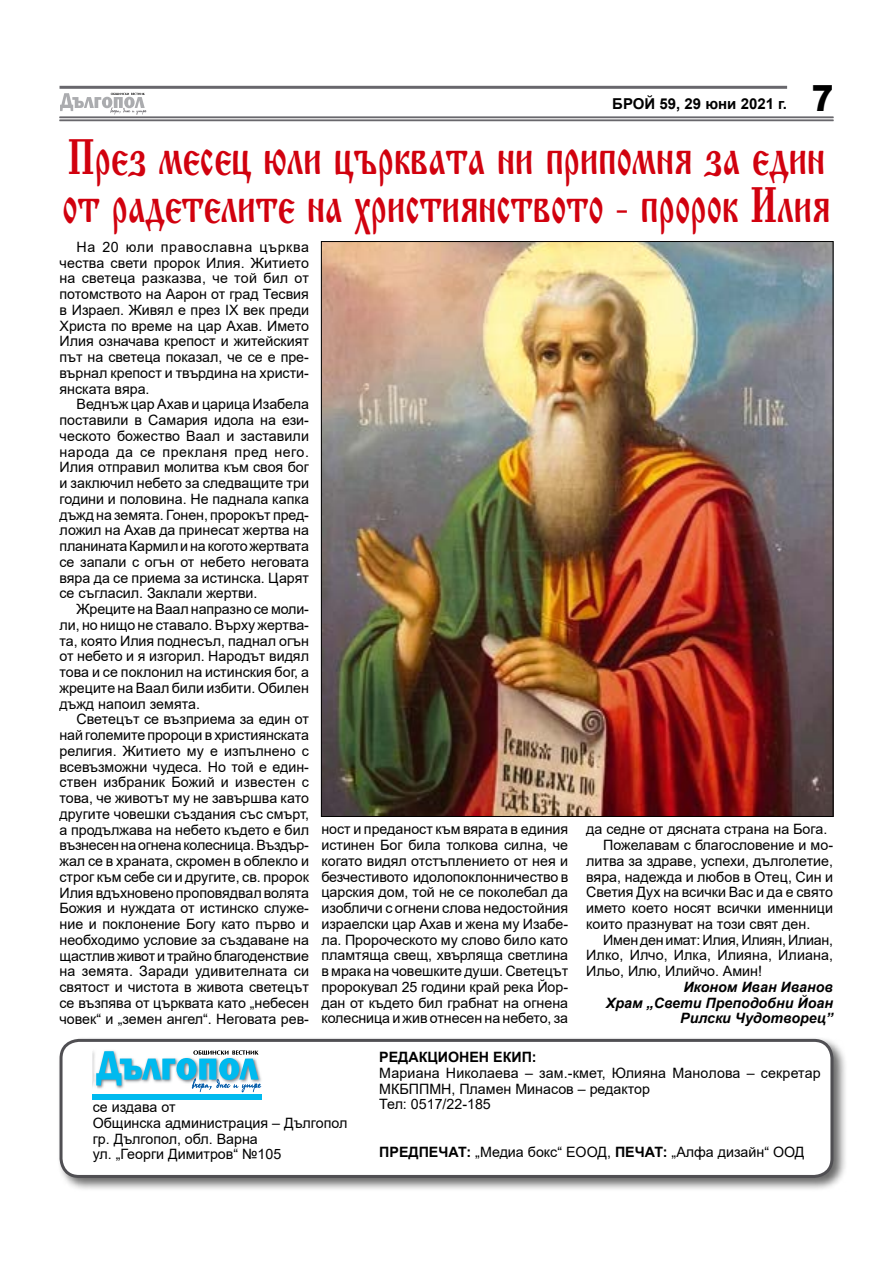
<style>
.page{position:relative;width:893px;height:1263px;background:#fff}
.page>*{position:absolute;margin:0;border:0;box-sizing:border-box;transform-origin:0 0}
.t1{font:49.5px/48px "Izhitsa";color:#d1010e;scale:.7 1}
.t2{font:900 36px "Arial";color:#000;scale:.9 1}
.t3{font:700 15px "Arial";color:#000}
.t4{font:14.25px/15.8px "Arial";color:#000;text-align:justify}
.t5{font:italic 700 14.25px/15.8px "Arial";color:#000;text-align:right}
.t6{font:14.25px "Arial";letter-spacing:-.02em;color:#000}
.t7{font:700 14.25px "Arial";color:#000}
.s1{font-weight:700}
</style>
<div class="page">
<hr style="left:60px;top:86px;width:727px;height:3px;background:#68676c">
<svg style="left:60px;top:93px;width:87px;height:22px"></svg>
<div style="left:58px;top:1037px;width:790px;height:154px;background:#000;opacity:.59"></div>
<div style="left:61px;top:1040px;width:771px;height:136px;background:#fff;border-radius:18px"></div>
<div style="left:60px;top:1039px;width:773px;height:139px;border:3px solid #504f53;border-radius:18px"></div>
<div style="left:93px;top:1094px;width:168px;height:6px;background:#00baef"></div>
<svg style="left:93px;top:1050px;width:168px;height:42px"></svg>
<hr style="left:60px;top:117px;width:773px;height:1px;background:#68676c">
<hr style="left:60px;top:120px;width:773px;height:1px;background:#68676c">
<img style="left:323px;top:243px;width:508px;height:572px">
<p class="t3" style="left:612px;top:93px;width:176px">БРОЙ 59, 29 юни 2021 г.</p>
<h2 class="t2" style="left:812px;top:72px;width:26px">7</h2>
<h1 class="t1" style="left:63px;top:135px;width:1098px">През месец юли църквата ни припомня за един от радетелите на християнството - пророк Илия</h1>
<p class="t4" style="left:60px;top:239px;width:251px;text-indent:17px">На 20 юли православна църква чества свети пророк Илия. Житието на светеца разказва, че той бил от потомството на Аарон от град Тесвия в Израел. Живял е през IX век преди Христа по време на цар Ахав. Името Илия означава крепост и житейският път на светеца показал, че се е пре&shy;върнал крепост и твърдина на христи&shy;янската вяра.</p>
<p class="t4" style="left:60px;top:396px;width:251px;text-indent:17px">Веднъж цар Ахав и царица Изабела поставили в Самария идола на ези&shy;ческото божество Ваал и заставили народа да се прекланя пред него.<br>Илия отправил молитва към своя бог и заключил небето за следващите три години и половина. Не паднала капка дъжд на земята. Гонен, пророкът пред&shy;ложил на Ахав да принесат жертва на планината Кармил и на когото жертвата се запали с огън от небето неговата вяра да се приема за истинска. Царят се съгласил. Заклали жертви.</p>
<p class="t4" style="left:60px;top:601px;width:251px;text-indent:17px">Жреците на Ваал напразно се моли&shy;ли, но нищо не ставало. Върху жертва&shy;та, която Илия поднесъл, паднал огън от небето и я изгорил. Народът видял това и се поклонил на истинския бог, а жреците на Ваал били избити. Обилен дъжд напоил земята.</p>
<p class="t4" style="left:60px;top:711px;width:251px;text-indent:17px">Светецът се възприема за един от най големите пророци в християнската религия. Житието му е изпълнено с всевъзможни чудеса. Но той е един&shy;ствен избраник Божий и известен с това, че животът му не завършва като другите човешки създания със смърт, а продължава на небето където е бил възнесен на огнена колесница. Въздър&shy;жал се в храната, скромен в облекло и строг към себе си и другите, св. пророк Илия вдъхновено проповядвал волята Божия и нуждата от истинско служе&shy;ние и поклонение Богу като първо и необходимо условие за създаване на щастлив живот и трайно благоденствие на земята. Заради удивителната си святост и чистота в живота светецът се възпява от църквата като „небесен човек“ и „земен ангел“. Неговата рев-</p>
<p class="t4" style="left:321px;top:821px;width:248px">ност и преданост към вярата в единия истинен Бог била толкова силна, че когато видял отстъплението от нея и безчестивото идолопоклонничество в царския дом, той не се поколебал да изобличи с огнени слова недостойния израелски цар Ахав и жена му Изабе&shy;ла. Пророческото му слово било като пламтяща свещ, хвърляща светлина в мрака на човешките души. Светецът пророкувал 25 години край река Йор&shy;дан от където бил грабнат на огнена колесница и жив отнесен на небето, за</p>
<p class="t4" style="left:586px;top:821px;width:243px">да седне от дясната страна на Бога.</p>
<p class="t4" style="left:603px;top:837px;width:231px">Пожелавам с благословение и мо-</p>
<p class="t4" style="left:586px;top:853px;width:248px">литва за здраве, успехи, дълголетие,</p>
<p class="t4" style="left:586px;top:868px;width:248px">вяра, надежда и любов в Отец, Син и</p>
<p class="t4" style="left:586px;top:884px;width:248px">Светия Дух на всички Вас и да е свято</p>
<p class="t4" style="left:586px;top:900px;width:248px">името което носят всички именници</p>
<p class="t4" style="left:586px;top:916px;width:226px">които празнуват на този свят ден.</p>
<p class="t6" style="left:603px;top:930px;width:231px">Имен ден имат: Илия, Илиян, Илиан,</p>
<p class="t4" style="left:586px;top:947px;width:248px">Илко, Илчо, Илка, Илияна, Илиана,</p>
<p class="t4" style="left:586px;top:963px;width:177px">Ильо, Илю, Илийчо. Амин!</p>
<p class="t5" style="left:606px;top:979px;width:229px">Иконом Иван Иванов<br>Храм „Свети Преподобни Йоан<br>Рилски Чудотворец”</p>
<p class="t4" style="left:93px;top:1099px;width:256px;text-align:left">се издава от<br>Общинска администрация – Дългопол гр. Дългопол, обл. Варна<br>ул. „Георги Димитров“ №105</p>
<p class="t7" style="left:379px;top:1047px;width:159px">РЕДАКЦИОНЕН ЕКИП:</p>
<p class="t4" style="left:379px;top:1065px;width:443px;text-align:left">Мариана Николаева – зам.-кмет, Юлияна Манолова – секретар<br>МКБППМН, Пламен Минасов – редактор<br>Тел: 0517/22-185</p>
<p class="t4" style="left:379px;top:1143px;width:427px"><span class="s1">ПРЕДПЕЧАТ:</span> „Медиа бокс“ ЕООД, <span class="s1">ПЕЧАТ:</span> „Алфа дизайн“ ООД</p>
</div>
